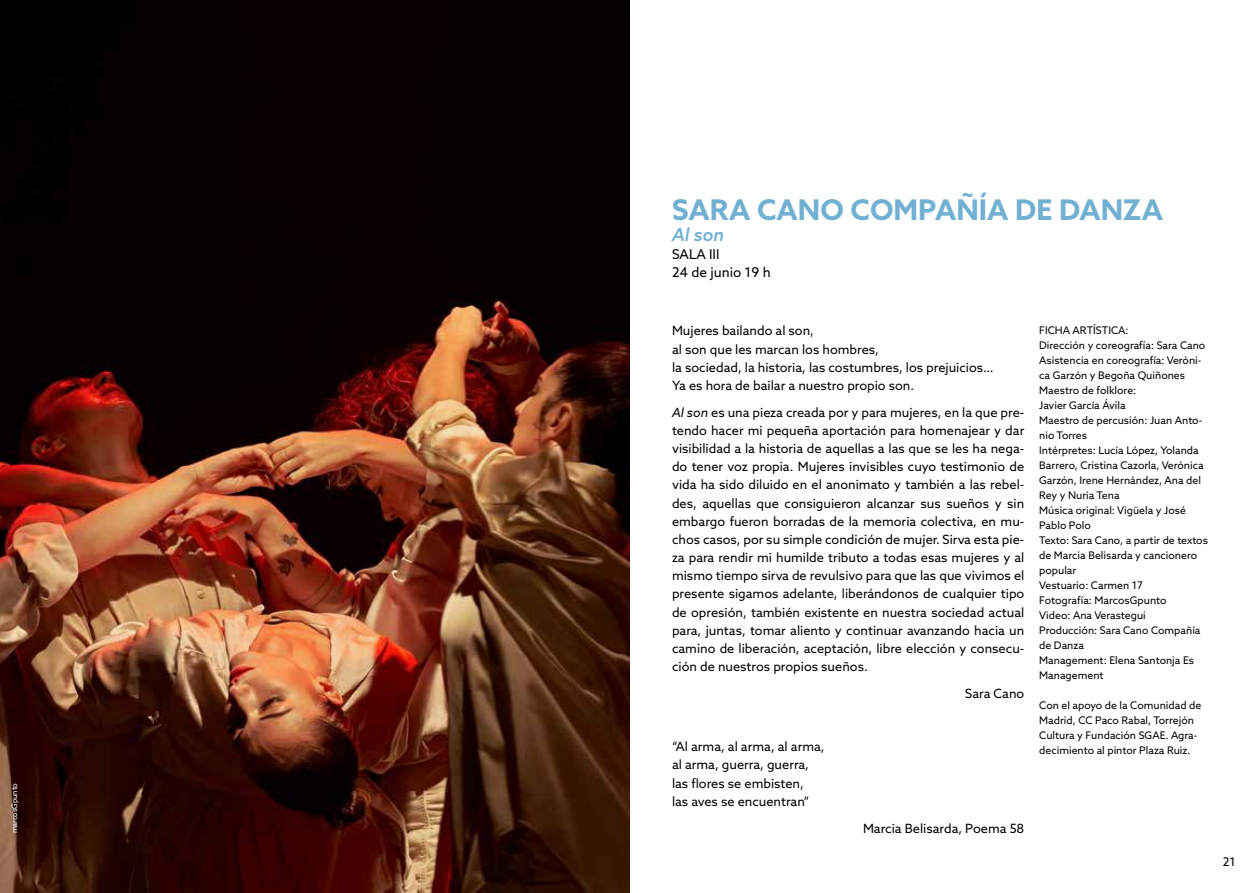
<style>
.page{position:relative;width:1259px;height:893px;background:#fff}
.page>*{position:absolute;margin:0;border:0;box-sizing:border-box;transform-origin:0 0}
.t1{font:700 28.5px "Azo Sans";color:#72b0d2}
.t2{font:italic 500 18px "Azo Sans";color:#72b0d2}
.t3{font:13.5px/18px "Azo Sans";color:#000}
.t4{font:12.75px/18.1px "Azo Sans";color:#000}
.t5{font:12px "Azo Sans";color:#000}
.t6{font:10.5px/15px "Azo Sans";color:#000}
.t7{font:7.5px "Azo Sans";letter-spacing:-.02em;color:#fff}
.s1{font-style:italic}
</style>
<div class="page">
<img style="left:0;top:0;width:629px;height:893px">
<p class="t7" style="left:10px;top:833px;width:52px;rotate:-90deg">marcosGpunto</p>
<h1 class="t1" style="left:672px;top:191px;width:492px">SARA CANO COMPAÑÍA DE DANZA</h1>
<h2 class="t2" style="left:672px;top:223px;width:54px">Al son</h2>
<p class="t3" style="left:672px;top:245px;width:100px">SALA III<br>24 de junio 19 h</p>
<p class="t4" style="left:672px;top:322px;width:323px">Mujeres bailando al son,<br>al son que les marcan los hombres,<br>la sociedad, la historia, las costumbres, los prejuicios… Ya es hora de bailar a nuestro propio son.</p>
<p class="t4" style="left:672px;top:403px;width:354px;text-align:justify"><span class="s1">Al son</span> es una pieza creada por y para mujeres, en la que pre&shy;tendo hacer mi pequeña aportación para homenajear y dar visibilidad a la historia de aquellas a las que se les ha nega&shy;do tener voz propia. Mujeres invisibles cuyo testimonio de vida ha sido diluido en el anonimato y también a las rebel&shy;des, aquellas que consiguieron alcanzar sus sueños y sin embargo fueron borradas de la memoria colectiva, en mu&shy;chos casos, por su simple condición de mujer. Sirva esta pie&shy;za para rendir mi humilde tributo a todas esas mujeres y al mismo tiempo sirva de revulsivo para que las que vivimos el presente sigamos adelante, liberándonos de cualquier tipo de opresión, también existente en nuestra sociedad actual para, juntas, tomar aliento y continuar avanzando hacia un camino de liberación, aceptación, libre elección y consecu&shy;ción de nuestros propios sueños.</p>
<p class="t4" style="left:965px;top:684px;width:61px">Sara Cano</p>
<p class="t4" style="left:672px;top:737px;width:154px">“Al arma, al arma, al arma, al arma, guerra, guerra, las flores se embisten,<br>las aves se encuentran”</p>
<p class="t4" style="left:863px;top:819px;width:163px">Marcia Belisarda, Poema 58</p>
<p class="t6" style="left:1039px;top:322px;width:170px">FICHA ARTÍSTICA:<br>Dirección y coreografía: Sara Cano<br>Asistencia en coreografía: Veróni&shy;ca Garzón y Begoña Quiñones<br>Maestro de folklore:<br>Javier García Ávila<br>Maestro de percusión: Juan Anto&shy;nio Torres<br>Intérpretes: Lucía López, Yolanda<br>Barrero, Cristina Cazorla, Verónica<br>Garzón, Irene Hernández, Ana del<br>Rey y Nuria Tena<br>Música original: Vigüela y José<br>Pablo Polo<br>Texto: Sara Cano, a partir de textos de Marcia Belisarda y cancionero popular<br>Vestuario: Carmen 17<br>Fotografía: MarcosGpunto<br>Video: Ana Verastegui<br>Producción: Sara Cano Compañía de Danza<br>Management: Elena Santonja Es<br>Management</p>
<p class="t6" style="left:1039px;top:697px;width:164px">Con el apoyo de la Comunidad de<br>Madrid, CC Paco Rabal, Torrejón<br>Cultura y Fundación SGAE. Agra&shy;decimiento al pintor Plaza Ruiz.</p>
<p class="t5" style="left:1222px;top:854px;width:14px">21</p>
</div>
